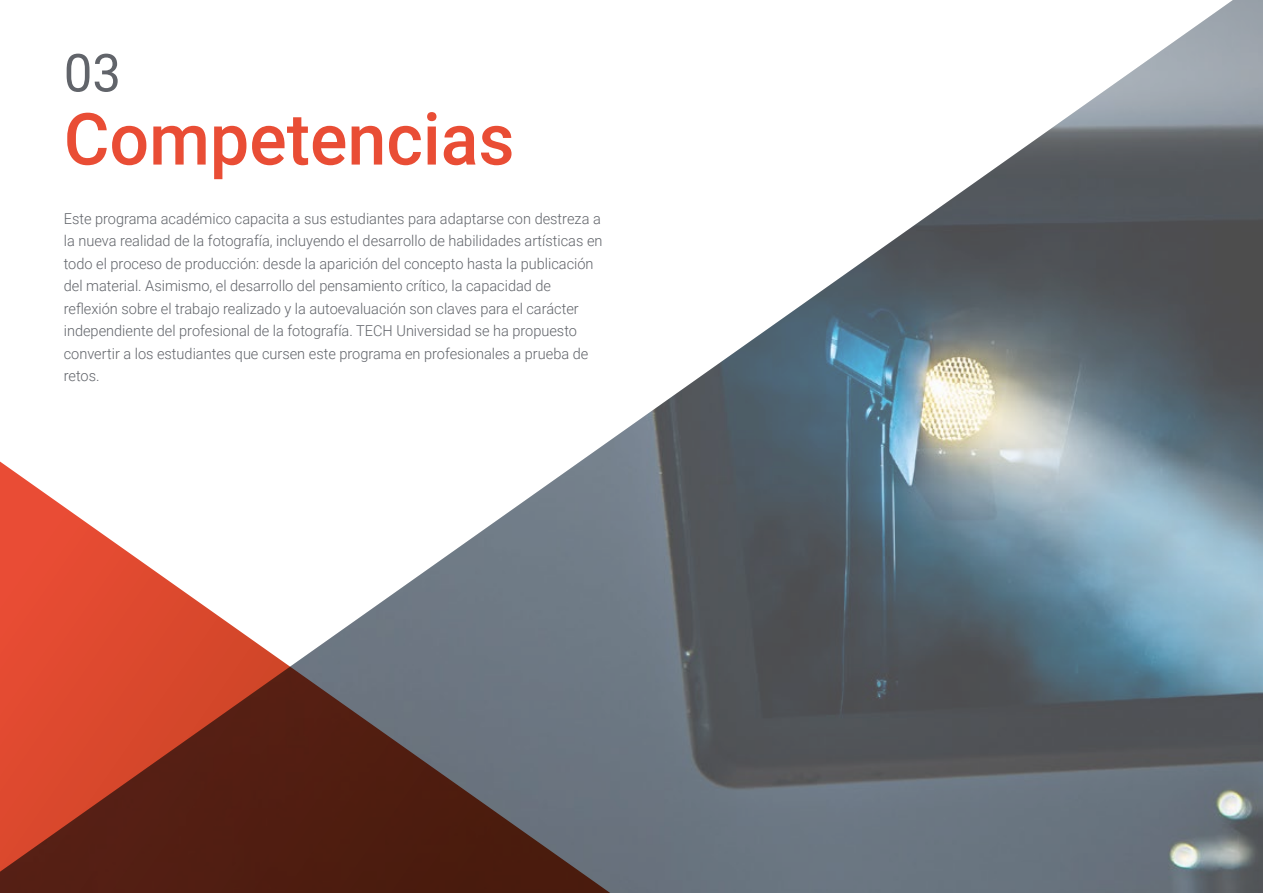
<style>
.page{position:relative;width:1263px;height:893px;background:#fff}
.page>*{position:absolute;margin:0;border:0;box-sizing:border-box;transform-origin:0 0}
.t1{font:500 72px "Roboto";color:#e94d35}
.t2{font:52.5px "Roboto";color:#61646a}
.t3{font:300 15px/22.5px "Roboto";color:#61646a}
</style>
<div class="page">
<img style="left:602px;top:0;width:661px;height:893px">
<svg style="left:0;top:446px;width:640px;height:447px"></svg>
<h2 class="t2" style="left:64px;top:36px;width:59px">03</h2>
<h1 class="t1" style="left:64px;top:89px;width:452px">Competencias</h1>
<p class="t3" style="left:64px;top:207px;width:540px">Este programa académico capacita a sus estudiantes para adaptarse con destreza a la nueva realidad de la fotografía, incluyendo el desarrollo de habilidades artísticas en todo el proceso de producción: desde la aparición del concepto hasta la publicación del material. Asimismo, el desarrollo del pensamiento crítico, la capacidad de reflexión sobre el trabajo realizado y la autoevaluación son claves para el carácter independiente del profesional de la fotografía. TECH Universidad se ha propuesto convertir a los estudiantes que cursen este programa en profesionales a prueba de retos.</p>
</div>
